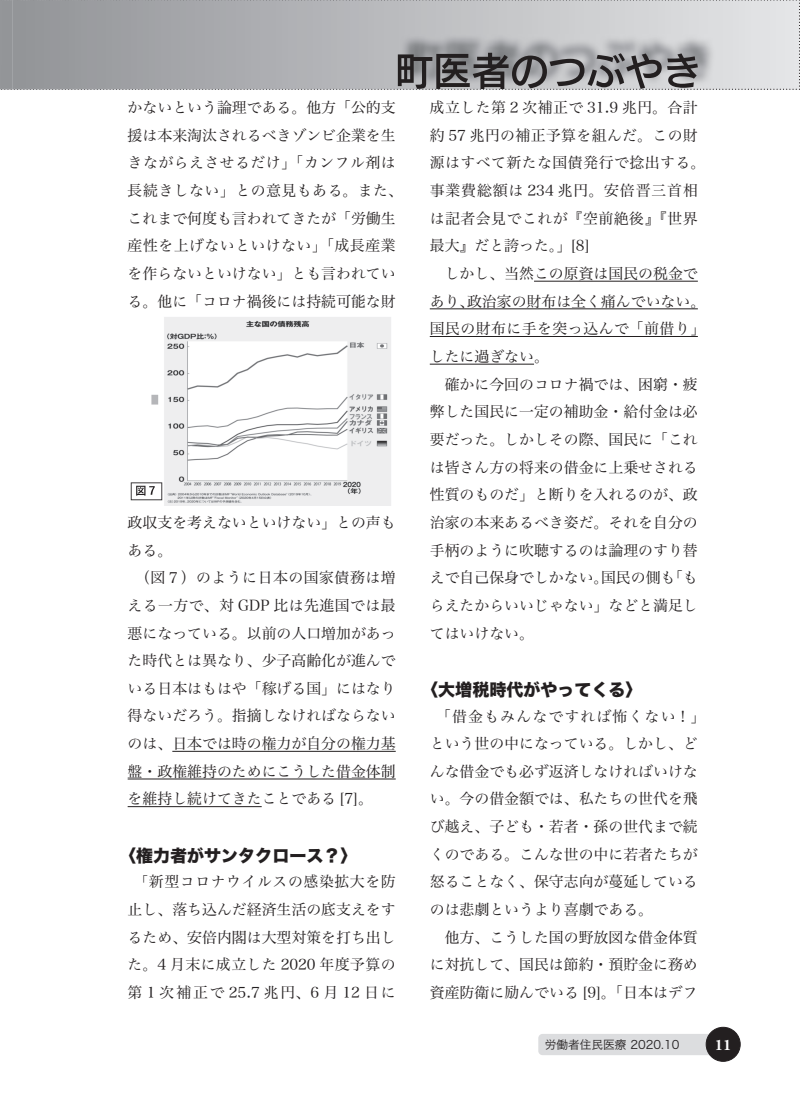
<style>
.page{position:relative;width:800px;height:1119px;background:#fff}
.page>*{position:absolute;margin:0;border:0;box-sizing:border-box;transform-origin:0 0}
.t1{font:16.95px "Hira Kaku Std W8";color:#231f20}
.t2{font:700 15.9px "Adobe Garamond Pro";color:#fff}
.t3{font:14.85px/27.6px "Hira Min Pro W3";color:#231f20}
.t4{font:11.7px "Hira Kaku Pro W3";color:#231f20}
.s1{font-size:13.8px}
</style>
<div class="page">
<div style="left:538px;top:1033px;width:200px;height:21px;background:#dcdddf;border-radius:4px"></div>
<div style="left:706px;top:1027px;width:34px;height:34px;background:#231f20;border-radius:50%"></div>
<div style="left:705px;top:1026px;width:35px;height:35px;border:1px solid #231f20;border-radius:50%"></div>
<svg style="left:0;top:0;width:800px;height:90px"></svg>
<hr style="left:172px;top:750px;width:223px;height:1px;background:#231f20">
<hr style="left:128px;top:778px;width:267px;height:1px;background:#231f20">
<hr style="left:128px;top:806px;width:133px;height:1px;background:#231f20">
<hr style="left:534px;top:281px;width:163px;height:1px;background:#231f20">
<hr style="left:429px;top:308px;width:268px;height:1px;background:#231f20">
<hr style="left:429px;top:336px;width:268px;height:1px;background:#231f20">
<hr style="left:429px;top:364px;width:105px;height:1px;background:#231f20">
<img style="left:130px;top:317px;width:261px;height:188px">
<p class="t3" style="left:128px;top:92px;width:277px">かないという論理である。他方「公的支援は本来淘汰されるべきゾンビ企業を生きながらえさせるだけ」「カンフル剤は長続きしない」との意見もある。また、これまで何度も言われてきたが「労働生産性を上げないといけない」「成長産業を作らないといけない」とも言われている。他に「コロナ禍後には持続可能な財</p>
<p class="t3" style="left:128px;top:507px;width:269px">政収支を考えないといけない」との声もある。<br>　（図７）のように日本の国家債務は増える一方で、対 GDP 比は先進国では最悪になっている。以前の人口増加があった時代とは異なり、少子高齢化が進んでいる日本はもはや「稼げる国」にはなり得ないだろう。指摘しなければならないのは、日本では時の権力が自分の権力基盤・政権維持のためにこうした借金体制を維持し続けてきたことである [7]。</p>
<p class="t1" style="left:119px;top:845px;width:240px">〈権力者がサンタクロース？〉</p>
<p class="t3" style="left:128px;top:866px;width:269px;text-align:justify"><span class="s1">　「</span>新型コロナウイルスの感染拡大を防止し、落ち込んだ経済生活の底支えをするため、安倍内閣は大型対策を打ち出した。4 月末に成立した 2020 年度予算の第 1 次補正で 25.7 兆円、6 月 12 日に</p>
<p class="t3" style="left:429px;top:92px;width:277px">成立した第 2 次補正で 31.9 兆円。合計約 57 兆円の補正予算を組んだ。この財源はすべて新たな国債発行で捻出する。事業費総額は 234 兆円。安倍晋三首相は記者会見でこれが『空前絶後』『世界最大』だと誇った。」[8]<br>　しかし、当然この原資は国民の税金であり、政治家の財布は全く痛んでいない。国民の財布に手を突っ込んで「前借り」したに過ぎない。<br>　確かに今回のコロナ禍では、困窮・疲弊した国民に一定の補助金・給付金は必要だった。しかしその際、国民に「これは皆さん方の将来の借金に上乗せされる性質のものだ」と断りを入れるのが、政治家の本来あるべき姿だ。それを自分の手柄のように吹聴するのは論理のすり替えで自己保身でしかない。国民の側も「もらえたからいいじゃない」などと満足してはいけない。</p>
<p class="t1" style="left:421px;top:680px;width:223px">〈大増税時代がやってくる〉</p>
<p class="t3" style="left:429px;top:700px;width:277px;text-indent:6px">「借金もみんなですれば怖くない！」という世の中になっている。しかし、どんな借金でも必ず返済しなければいけない。今の借金額では、私たちの世代を飛び越え、子ども・若者・孫の世代まで続くのである。こんな世の中に若者たちが怒ることなく、保守志向が蔓延しているのは悲劇というより喜劇である。<br>　他方、こうした国の野放図な借金体質に対抗して、国民は節約・預貯金に務め資産防衛に励んでいる [9]。「日本はデフ</p>
<p class="t4" style="left:544px;top:1034px;width:136px">労働者住民医療 2020.10</p>
<p class="t2" style="left:714px;top:1035px;width:18px">11</p>
</div>
